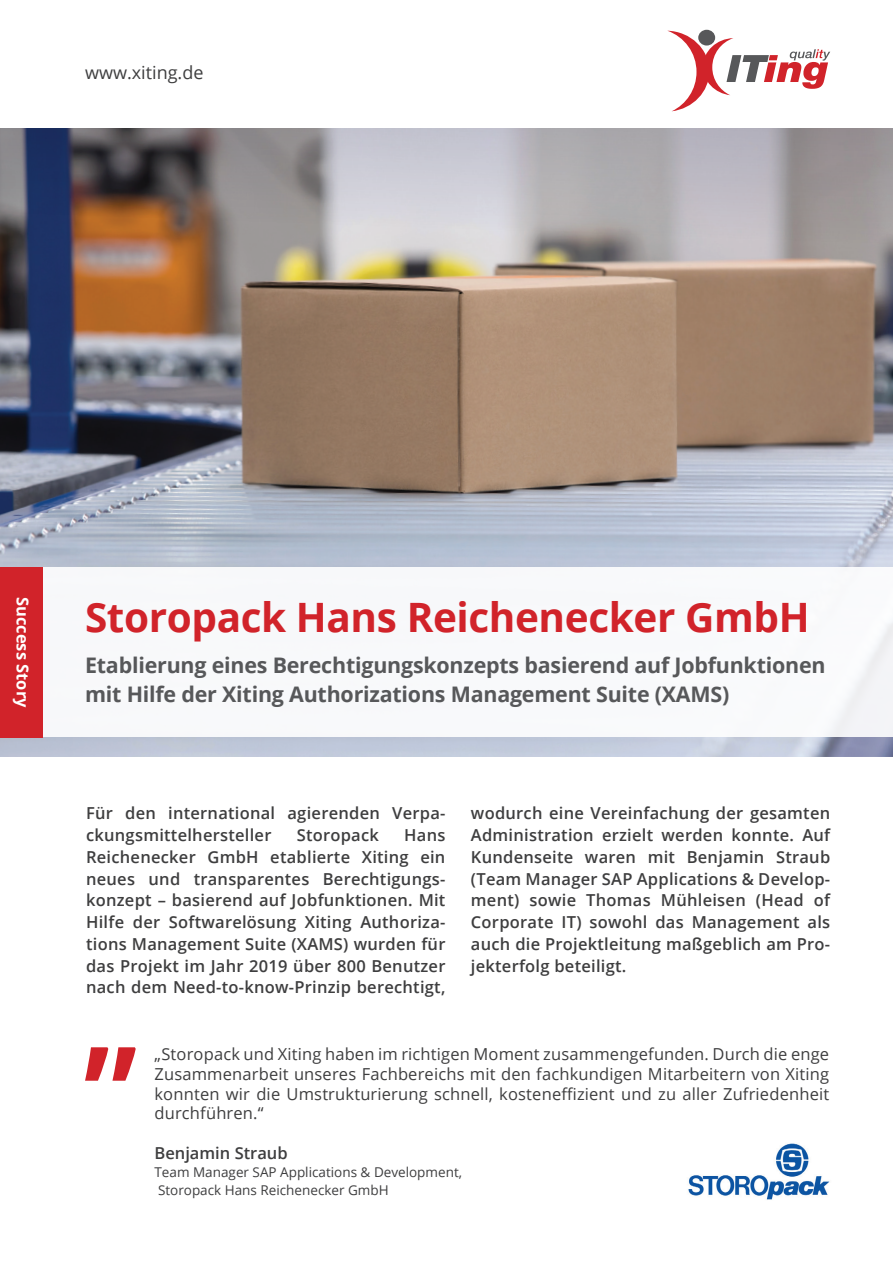
<style>
.page{position:relative;width:893px;height:1263px;background:#fff}
.page>*{position:absolute;margin:0;border:0;box-sizing:border-box;transform-origin:0 0}
.t1{font:700 40.5px "Open Sans";letter-spacing:-.01em;color:#d1232a}
.t2{font:700 21.45px/28.5px "Open Sans";letter-spacing:-.01em;color:#57585a}
.t3{font:18px "Open Sans";color:#3e3e3f}
.t4{font:600 16.5px/21.8px "Open Sans";letter-spacing:.015em;color:#3e3e3f;text-align:justify}
.t5{font:16.5px/19.8px "Open Sans";letter-spacing:.01em;color:#3e3e3f;text-align:justify}
.t6{font:700 16.5px "Open Sans";color:#fff}
.t7{font:13.5px/18px "Open Sans";color:#3e3e3f}
</style>
<div class="page">
<img style="left:0;top:305px;width:893px;height:452px">
<img style="left:0;top:128px;width:893px;height:177px">
<div style="left:0;top:567px;width:893px;height:170px;background:#f8f9fb"></div>
<svg style="left:668px;top:31px;width:162px;height:80px"></svg>
<div style="left:0;top:567px;width:42px;height:170px;background:#d1232a"></div>
<svg style="left:85px;top:1047px;width:51px;height:34px"></svg>
<img style="left:688px;top:1143px;width:142px;height:57px">
<p class="t3" style="left:85px;top:60px;width:120px">www.xiting.de</p>
<p class="t6" style="left:34px;top:597px;width:112px;rotate:90deg">Success Story</p>
<h1 class="t1" style="left:85px;top:588px;width:726px">Storopack Hans Reichenecker GmbH</h1>
<h2 class="t2" style="left:85px;top:650px;width:742px">Etablierung eines Berechtigungskonzepts basierend auf Jobfunktionen mit Hilfe der Xiting Authorizations Management Suite (XAMS)</h2>
<p class="t4" style="left:86px;top:802px;width:361px">Für den international agierenden Verpa&shy;ckungsmittelhersteller</p>
<p class="t4" style="left:297px;top:824px;width:84px">Storopack</p>
<p class="t4" style="left:86px;top:824px;width:361px;text-indent:318px">Hans Reichenecker GmbH etablierte Xiting ein neues und transparentes Berechtigungs&shy;konzept – basierend auf Jobfunktionen. Mit Hilfe der Softwarelösung Xiting Authoriza&shy;tions Management Suite (XAMS) wurden für das Projekt im Jahr 2019 über 800 Benutzer nach dem Need-to-know-Prinzip berechtigt,</p>
<p class="t4" style="left:471px;top:802px;width:361px">wodurch eine Vereinfachung der gesamten Administration erzielt werden konnte. Auf Kundenseite waren mit Benjamin Straub (Team Manager SAP Applications &amp; Develop&shy;ment) sowie Thomas Mühleisen (Head of Corporate IT) sowohl das Management als auch die Projektleitung maßgeblich am Pro&shy;jekterfolg beteiligt.</p>
<p class="t5" style="left:154px;top:1043px;width:676px">„Storopack und Xiting haben im richtigen Moment zusammengefunden. Durch die enge Zusammenarbeit unseres Fachbereichs mit den fachkundigen Mitarbeitern von Xiting konnten wir die Umstrukturierung schnell, kosteneffizient und zu aller Zufriedenheit durchführen.“</p>
<p class="t4" style="left:154px;top:1142px;width:135px">Benjamin Straub</p>
<p class="t7" style="left:154px;top:1163px;width:309px">Team Manager SAP Applications &amp; Development,<br>Storopack Hans Reichenecker GmbH</p>
</div>
